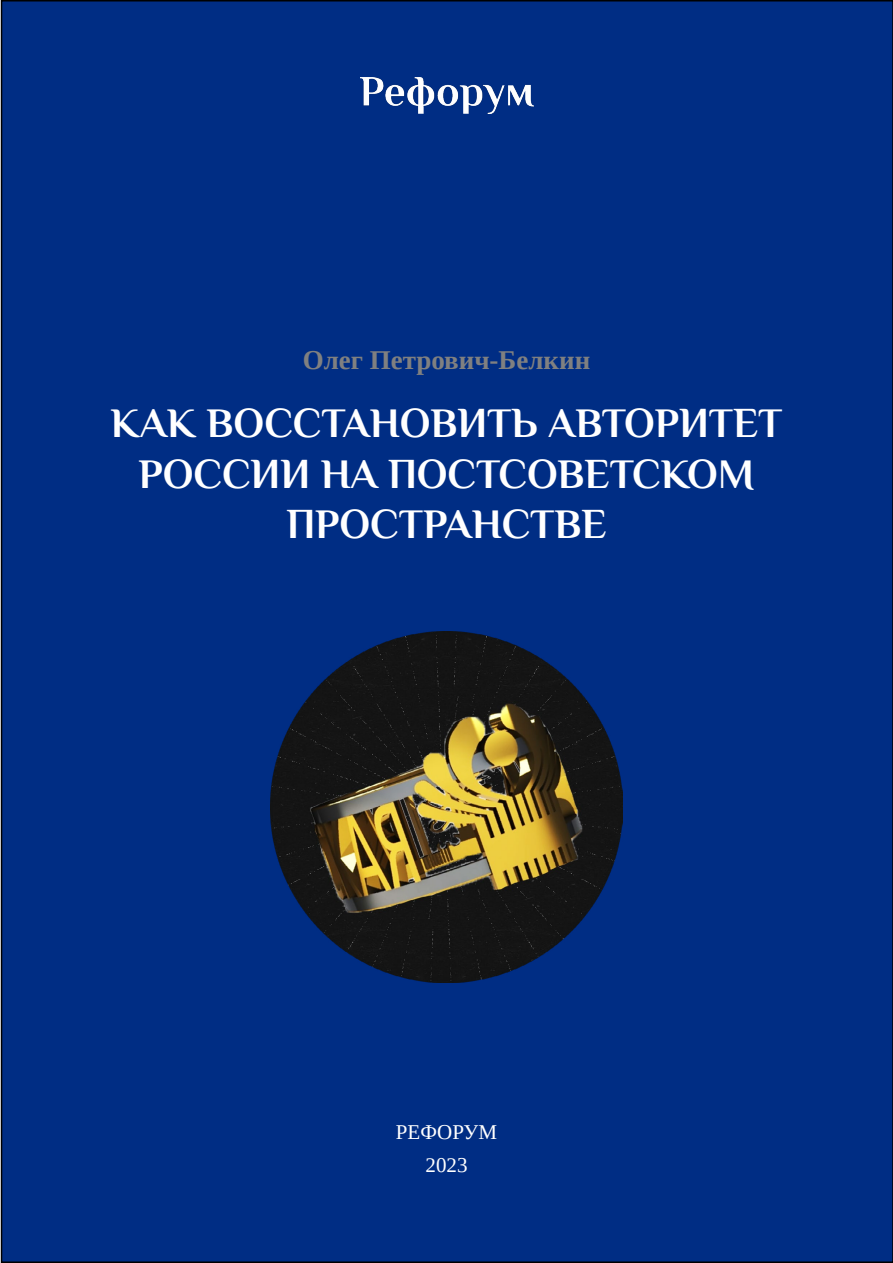
<style>
.page{position:relative;width:893px;height:1263px;background:#fff}
.page>*{position:absolute;margin:0;border:0;box-sizing:border-box;transform-origin:0 0}
.t1{font:700 42px/50.4px "Philosopher";color:#fff;text-align:center}
.t2{font:700 27px "Tinos";color:#808080}
.t3{font:21px/32.7px "Tinos";color:#fff;text-align:center}
</style>
<div class="page">
<div style="left:2px;top:1px;width:891px;height:1261px;background:#002d84"></div>
<img style="left:271px;top:631px;width:351px;height:352px">
<img style="left:361px;top:77px;width:173px;height:37px">
<p class="t2" style="left:303px;top:342px;width:289px">Олег Петрович-Белкин</p>
<p class="t1" style="left:111px;top:398px;width:673px">КАК ВОССТАНОВИТЬ АВТОРИТЕТ<br>РОССИИ НА ПОСТСОВЕТСКОМ<br>ПРОСТРАНСТВЕ</p>
<p class="t3" style="left:396px;top:1115px;width:103px">РЕФОРУМ<br>2023</p>
</div>
